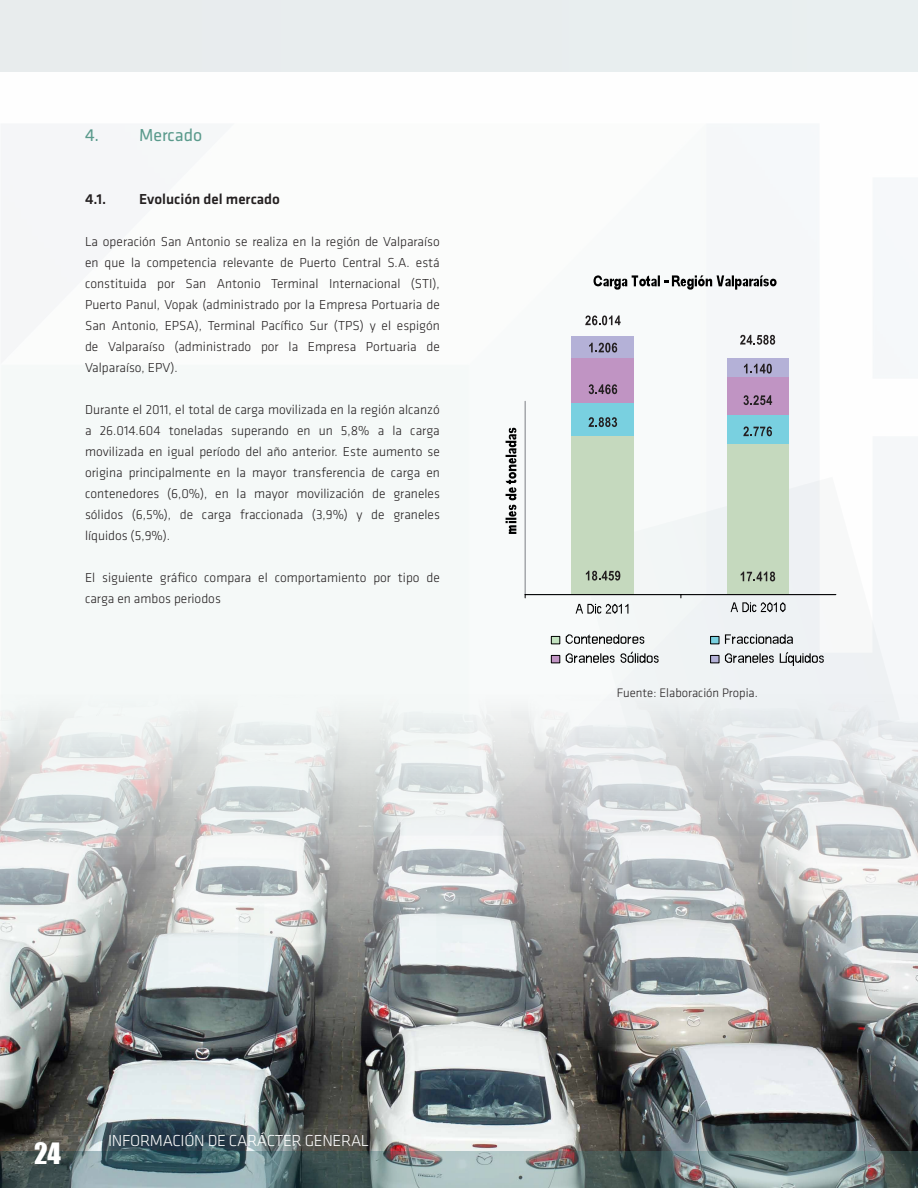
<style>
.page{position:relative;width:918px;height:1188px;background:#fff}
.page>*{position:absolute;margin:0;border:0;box-sizing:border-box;transform-origin:0 0}
.t1{font:27px "Impact";color:#fff}
.t2{font:18px "Klavika";color:#5a9a8c}
.t3{font:300 16.5px "Klavika";letter-spacing:-.02em;color:#fff}
.t4{font:500 15px "Klavika";color:#231f20}
.t5{font:300 13.5px/21px "Klavika";color:#231f20;text-align:justify}
.t6{font:300 12.75px "Klavika";color:#231f20}
</style>
<div class="page">
<img style="left:0;top:695px;width:918px;height:456px">
<svg style="left:577px;top:480px;width:323px;height:311px"></svg>
<div style="left:0;top:0;width:918px;height:72px;background:#e8edee"></div>
<svg style="left:0;top:1151px;width:918px;height:37px;background:#708384"></svg>
<div style="left:571px;top:436px;width:63px;height:159px;background:#c5d9be"></div>
<div style="left:727px;top:443px;width:62px;height:152px;background:#c5d9be"></div>
<div style="left:571px;top:403px;width:63px;height:33px;background:#79d0e0"></div>
<div style="left:727px;top:415px;width:62px;height:28px;background:#79d0e0"></div>
<div style="left:571px;top:357px;width:63px;height:46px;background:#c094c3"></div>
<div style="left:727px;top:377px;width:62px;height:38px;background:#c094c3"></div>
<div style="left:571px;top:336px;width:63px;height:21px;background:#b4b1d7"></div>
<div style="left:727px;top:358px;width:62px;height:19px;background:#b4b1d7"></div>
<svg style="left:594px;top:275px;width:183px;height:15px"></svg>
<svg style="left:506px;top:428px;width:10px;height:106px"></svg>
<div style="left:551px;top:636px;width:9px;height:8px;background:#c3e2c0"></div>
<div style="left:551px;top:636px;width:9px;height:8px;border:1px solid #000"></div>
<svg style="left:566px;top:634px;width:78px;height:10px"></svg>
<div style="left:711px;top:636px;width:8px;height:8px;background:#79d0e0"></div>
<div style="left:710px;top:636px;width:10px;height:8px;border:1px solid #000"></div>
<svg style="left:725px;top:634px;width:68px;height:10px"></svg>
<div style="left:711px;top:655px;width:8px;height:8px;background:#b4b1d7"></div>
<div style="left:710px;top:655px;width:10px;height:8px;border:1px solid #000"></div>
<svg style="left:725px;top:652px;width:99px;height:14px"></svg>
<hr style="left:525px;top:401px;width:1px;height:194px;background:#7c7d83">
<hr style="left:525px;top:594px;width:311px;height:1px;background:#000">
<div style="left:551px;top:655px;width:9px;height:8px;background:#c094c3"></div>
<div style="left:551px;top:655px;width:9px;height:8px;border:1px solid #000"></div>
<svg style="left:566px;top:652px;width:93px;height:11px"></svg>
<svg style="left:731px;top:602px;width:55px;height:10px"></svg>
<svg style="left:576px;top:604px;width:52px;height:10px"></svg>
<svg style="left:585px;top:315px;width:36px;height:10px"></svg>
<svg style="left:589px;top:343px;width:28px;height:10px"></svg>
<svg style="left:589px;top:384px;width:28px;height:10px"></svg>
<svg style="left:589px;top:417px;width:28px;height:10px"></svg>
<svg style="left:586px;top:571px;width:34px;height:10px"></svg>
<svg style="left:740px;top:335px;width:35px;height:10px"></svg>
<svg style="left:744px;top:364px;width:28px;height:10px"></svg>
<svg style="left:743px;top:395px;width:29px;height:10px"></svg>
<svg style="left:743px;top:426px;width:29px;height:10px"></svg>
<svg style="left:741px;top:572px;width:34px;height:9px"></svg>
<p class="t2" style="left:85px;top:125px;width:119px">4. Mercado</p>
<p class="t4" style="left:85px;top:191px;width:23px">4.1.</p>
<p class="t4" style="left:139px;top:191px;width:143px">Evolución del mercado</p>
<p class="t5" style="left:85px;top:231px;width:356px">La operación San Antonio se realiza en la región de Valparaíso en que la competencia relevante de Puerto Central S.A. está constituida por San Antonio Terminal Internacional (STI), Puerto Panul, Vopak (administrado por la Empresa Portuaria de San Antonio, EPSA), Terminal Pacífico Sur (TPS) y el espigón de Valparaíso (administrado por la Empresa Portuaria de Valparaíso, EPV).</p>
<p class="t5" style="left:85px;top:399px;width:356px">Durante el 2011, el total de carga movilizada en la región alcanzó a 26.014.604 toneladas superando en un 5,8% a la carga movilizada en igual período del año anterior. Este aumento se origina principalmente en la mayor transferencia de carga en contenedores (6,0%), en la mayor movilización de graneles sólidos (6,5%), de carga fraccionada (3,9%) y de graneles líquidos (5,9%).</p>
<p class="t5" style="left:85px;top:567px;width:356px">El siguiente gráfico compara el comportamiento por tipo de carga en ambos periodos</p>
<p class="t1" style="left:34px;top:1132px;width:28px">24</p>
<p class="t3" style="left:108px;top:1131px;width:262px">INFORMACIÓN DE CARÁCTER GENERAL</p>
<p class="t6" style="left:617px;top:686px;width:143px">Fuente: Elaboración Propia.</p>
</div>
